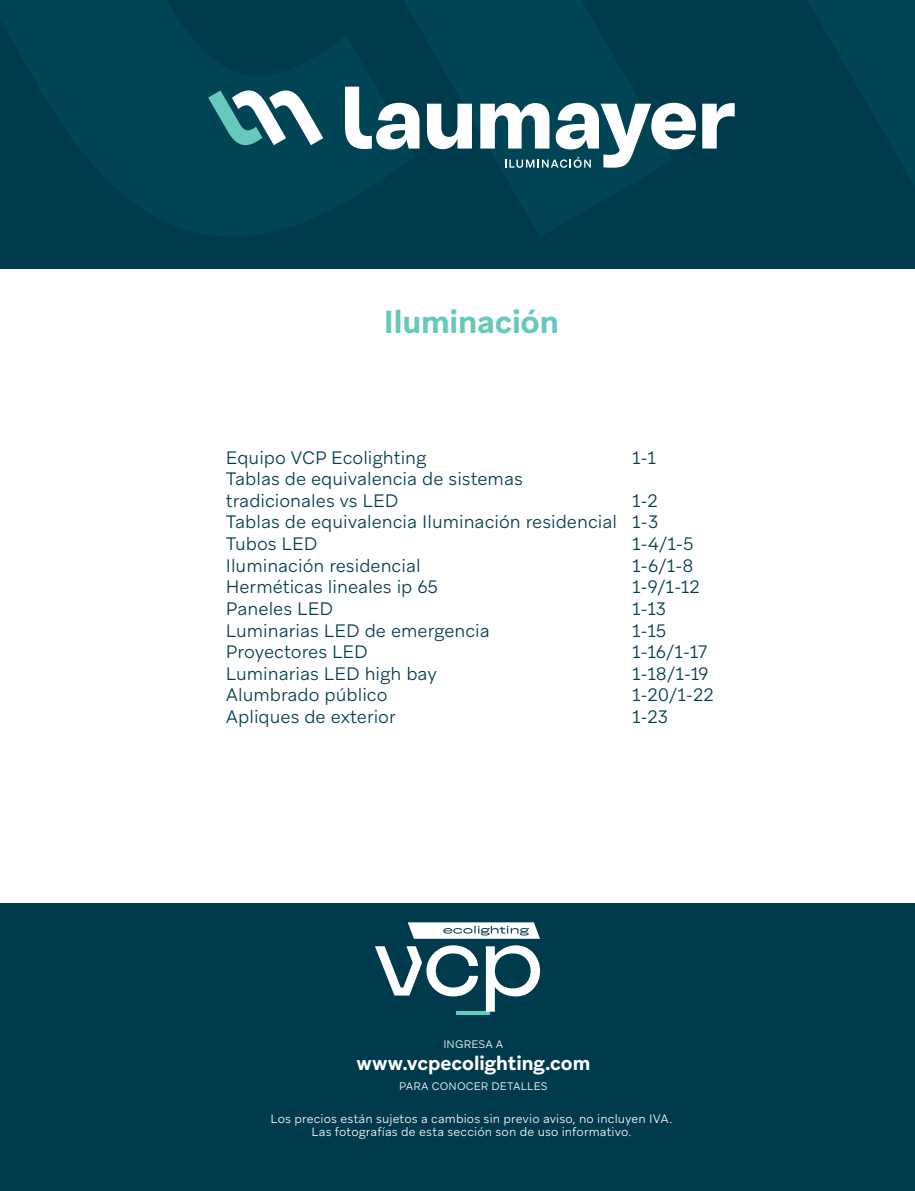
<style>
.page{position:relative;width:915px;height:1191px;background:#fff}
.page>*{position:absolute;margin:0;border:0;box-sizing:border-box;transform-origin:0 0}
.t1{font:700 31.8px "Aribau Grotesk";letter-spacing:-.005em;color:#67c9bb}
.t2{font:700 19.5px "Aribau Grotesk";color:#fff}
.t3{font:300 18px/21.6px "Aribau Grotesk";color:#013c4d}
.t4{font:300 12.15px/13.6px "Aribau Grotesk";letter-spacing:.01em;color:#fff;text-align:center}
.t5{font:300 10.8px "Aribau Grotesk";letter-spacing:.02em;color:#fff}
</style>
<div class="page">
<div style="left:1px;top:903px;width:913px;height:288px;background:#003b4d"></div>
<div style="left:1px;top:0;width:913px;height:269px;background:#003b4d"></div>
<svg style="left:345px;top:87px;width:74px;height:62px"></svg>
<svg style="left:427px;top:104px;width:45px;height:45px"></svg>
<svg style="left:480px;top:103px;width:215px;height:65px"></svg>
<svg style="left:702px;top:103px;width:32px;height:46px"></svg>
<svg style="left:208px;top:90px;width:115px;height:56px"></svg>
<hr style="left:456px;top:1011px;width:34px;height:3px;background:#67c9bb">
<svg style="left:407px;top:922px;width:133px;height:16px"></svg>
<svg style="left:485px;top:945px;width:55px;height:66px"></svg>
<svg style="left:375px;top:945px;width:103px;height:51px"></svg>
<p class="t1" style="left:384px;top:302px;width:176px">Iluminación</p>
<p class="t3" style="left:226px;top:446px;width:202px">Equipo VCP Ecolighting</p>
<p class="t3" style="left:226px;top:468px;width:298px">Tablas de equivalencia de sistemas</p>
<p class="t3" style="left:226px;top:489px;width:174px">tradicionales vs LED</p>
<p class="t3" style="left:226px;top:511px;width:392px">Tablas de equivalencia Iluminación residencial</p>
<p class="t3" style="left:226px;top:532px;width:93px">Tubos LED</p>
<p class="t3" style="left:226px;top:554px;width:196px">Iluminación residencial</p>
<p class="t3" style="left:226px;top:576px;width:213px">Herméticas lineales ip 65</p>
<p class="t3" style="left:226px;top:597px;width:109px">Paneles LED</p>
<p class="t3" style="left:226px;top:619px;width:265px">Luminarias LED de emergencia</p>
<p class="t3" style="left:226px;top:640px;width:143px">Proyectores LED</p>
<p class="t3" style="left:226px;top:662px;width:213px">Luminarias LED high bay</p>
<p class="t3" style="left:226px;top:684px;width:163px">Alumbrado público</p>
<p class="t3" style="left:226px;top:705px;width:171px">Apliques de exterior</p>
<p class="t3" style="left:632px;top:446px;width:25px">1-1</p>
<p class="t3" style="left:632px;top:489px;width:27px">1-2</p>
<p class="t3" style="left:632px;top:511px;width:28px">1-3</p>
<p class="t3" style="left:632px;top:532px;width:63px">1-4/1-5<br>1-6/1-8</p>
<p class="t3" style="left:632px;top:576px;width:69px">1-9/1-12</p>
<p class="t3" style="left:632px;top:597px;width:35px">1-13</p>
<p class="t3" style="left:632px;top:619px;width:36px">1-15</p>
<p class="t3" style="left:632px;top:640px;width:77px">1-16/1-17</p>
<p class="t3" style="left:632px;top:662px;width:78px">1-18/1-19</p>
<p class="t3" style="left:632px;top:684px;width:83px">1-20/1-22</p>
<p class="t3" style="left:632px;top:705px;width:38px">1-23</p>
<p class="t5" style="left:443px;top:1038px;width:61px">INGRESA A</p>
<p class="t5" style="left:399px;top:1079px;width:150px">PARA CONOCER DETALLES</p>
<p class="t2" style="left:356px;top:1051px;width:235px">www.vcpecolighting.com</p>
<p class="t4" style="left:270px;top:1111px;width:403px">Los precios están sujetos a cambios sin previo aviso, no incluyen IVA.<br>Las fotografías de esta sección son de uso informativo.</p>
</div>
